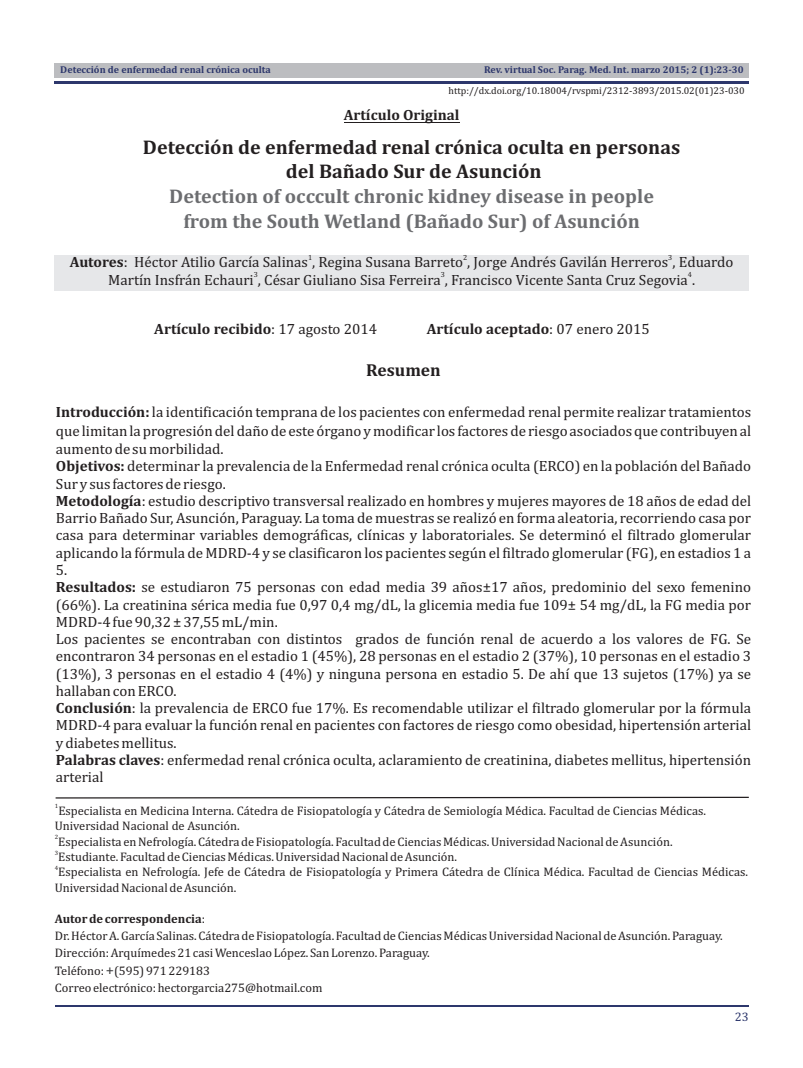
<style>
.page{position:relative;width:803px;height:1068px;background:#fff}
.page>*{position:absolute;margin:0;border:0;box-sizing:border-box;transform-origin:0 0}
.t1{font:700 20px/24.8px "Cambria";color:#6c6d70;text-align:center}
.t2{font:700 20px/24.8px "Cambria";color:#231f20;text-align:center}
.t3{font:700 17.5px "Cambria";color:#231f20}
.t4{font:15px/17.4px "Cambria";color:#231f20}
.t5{font:700 15px "Cambria";color:#231f20}
.t6{font:15px "Cambria";color:#3e3e3f}
.t7{font:12.5px/17.2px "Cambria";color:#231f20}
.t8{font:12.5px "Cambria";color:#2d376c}
.t9{font:700 10px "Cambria";color:#2d376c}
.t10{font:10px "Cambria";color:#231f20}
.t11{font:7.5px "Cambria";color:#231f20}
.t12{font:6.25px "Cambria";color:#231f20}
.s1{font-weight:700}
.s2{font-weight:400}
</style>
<div class="page">
<div style="left:54px;top:63px;width:694px;height:15px;background:#bcbdc0"></div>
<hr style="left:54px;top:81px;width:694px;height:3px;background:#2d376c">
<hr style="left:56px;top:1005px;width:692px;height:1px;background:#2d376c">
<div style="left:55px;top:255px;width:693px;height:36px;background:#e6e7e9"></div>
<svg style="left:55px;top:796px;width:694px;height:3px"></svg>
<hr style="left:343px;top:122px;width:116px;height:1px;background:#231f20">
<p class="t9" style="left:60px;top:66px;width:212px">Detección de enfermedad renal crónica oculta</p>
<p class="t9" style="left:484px;top:65px;width:261px">Rev. virtual Soc. Parag. Med. Int. marzo 2015; 2 (1):23-30</p>
<p class="t10" style="left:448px;top:86px;width:297px">http://dx.doi.org/10.18004/rvspmi/2312-3893/2015.02(01)23-030</p>
<p class="t5" style="left:343px;top:109px;width:117px">Artículo Original</p>
<h1 class="t2" style="left:143px;top:136px;width:538px">Detección de enfermedad renal crónica oculta en personas del Bañado Sur de Asunción</h1>
<h1 class="t1" style="left:169px;top:185px;width:486px">Detection of occcult chronic kidney disease in people from the South Wetland (Bañado Sur) of Asunción</h1>
<p class="t11" style="left:308px;top:254px;width:6px">1</p>
<p class="t11" style="left:463px;top:254px;width:6px">2</p>
<p class="t11" style="left:667px;top:254px;width:6px">3</p>
<p class="t4" style="left:70px;top:255px;width:664px"><span class="s1">Autores</span>: Héctor Atilio García Salinas , Regina Susana Barreto , Jorge Andrés Gavilán Herreros , Eduardo</p>
<p class="t11" style="left:253px;top:271px;width:6px">3</p>
<p class="t11" style="left:440px;top:271px;width:6px">3</p>
<p class="t11" style="left:687px;top:271px;width:6px">4</p>
<p class="t4" style="left:108px;top:272px;width:588px">Martín Insfrán Echauri , César Giuliano Sisa Ferreira , Francisco Vicente Santa Cruz Segovia .</p>
<p class="t5" style="left:154px;top:322px;width:224px">Artículo recibido<span class="s2">: 17 agosto 2014</span></p>
<p class="t5" style="left:426px;top:322px;width:224px">Artículo aceptado<span class="s2">: 07 enero 2015</span></p>
<p class="t3" style="left:366px;top:363px;width:76px">Resumen</p>
<p class="t4" style="left:56px;top:404px;width:696px"><span class="s1">Introducción:</span> la identificación temprana de los pacientes con enfermedad renal permite realizar tratamientos que limitan la progresión del daño de este órgano y modificar los factores de riesgo asociados que contribuyen al aumento de su morbilidad.<br><span class="s1">Objetivos:</span> determinar la prevalencia de la Enfermedad renal crónica oculta (ERCO) en la población del Bañado Sur y sus factores de riesgo.<br><span class="s1">Metodología</span>: estudio descriptivo transversal realizado en hombres y mujeres mayores de 18 años de edad del Barrio Bañado Sur, Asunción, Paraguay. La toma de muestras se realizó en forma aleatoria, recorriendo casa por casa para determinar variables demográficas, clínicas y laboratoriales. Se determinó el filtrado glomerular aplicando la fórmula de MDRD-4 y se clasificaron los pacientes según el filtrado glomerular (FG), en estadios 1 a 5.<br><span class="s1">Resultados:</span> se estudiaron 75 personas con edad media 39 años±17 años, predominio del sexo femenino (66%). La creatinina sérica media fue 0,97 0,4 mg/dL, la glicemia media fue 109± 54 mg/dL, la FG media por MDRD-4 fue 90,32 ± 37,55 mL/min.<br>Los pacientes se encontraban con distintos grados de función renal de acuerdo a los valores de FG. Se encontraron 34 personas en el estadio 1 (45%), 28 personas en el estadio 2 (37%), 10 personas en el estadio 3 (13%), 3 personas en el estadio 4 (4%) y ninguna persona en estadio 5. De ahí que 13 sujetos (17%) ya se hallaban con ERCO.<br><span class="s1">Conclusión</span>: la prevalencia de ERCO fue 17%. Es recomendable utilizar el filtrado glomerular por la fórmula MDRD-4 para evaluar la función renal en pacientes con factores de riesgo como obesidad, hipertensión arterial y diabetes mellitus.<br><span class="s1">Palabras claves</span>: enfermedad renal crónica oculta, aclaramiento de creatinina, diabetes mellitus, hipertensión arterial</p>
<p class="t12" style="left:55px;top:803px;width:5px">1</p>
<p class="t7" style="left:55px;top:803px;width:652px;line-height:15.5px">Especialista en Medicina Interna. Cátedra de Fisiopatología y Cátedra de Semiología Médica. Facultad de Ciencias Médicas.<br>Universidad Nacional de Asunción.</p>
<p class="t12" style="left:55px;top:834px;width:5px">2</p>
<p class="t7" style="left:58px;top:833px;width:615px">Especialista en Nefrología. Cátedra de Fisiopatología. Facultad de Ciencias Médicas. Universidad Nacional de Asunción.</p>
<p class="t12" style="left:55px;top:850px;width:5px">3</p>
<p class="t7" style="left:58px;top:849px;width:400px">Estudiante. Facultad de Ciencias Médicas. Universidad Nacional de Asunción.</p>
<p class="t12" style="left:55px;top:865px;width:5px">4</p>
<p class="t7" style="left:55px;top:865px;width:694px;line-height:15.5px">Especialista en Nefrología. Jefe de Cátedra de Fisiopatología y Primera Cátedra de Clínica Médica. Facultad de Ciencias Médicas.<br>Universidad Nacional de Asunción.</p>
<p class="t7" style="left:55px;top:911px;width:669px"><span class="s1">Autor de correspondencia</span>:<br>Dr. Héctor A. García Salinas. Cátedra de Fisiopatología. Facultad de Ciencias Médicas Universidad Nacional de Asunción. Paraguay.<br>Dirección: Arquímedes 21 casi Wenceslao López. San Lorenzo. Paraguay.<br>Teléfono: (595) 971 229183<br>Correo electrónico:hectorgarcia275@hotmail.com</p>
<p class="t6" style="left:106px;top:963px;width:10px">+</p>
<p class="t8" style="left:734px;top:1011px;width:15px">23</p>
</div>
